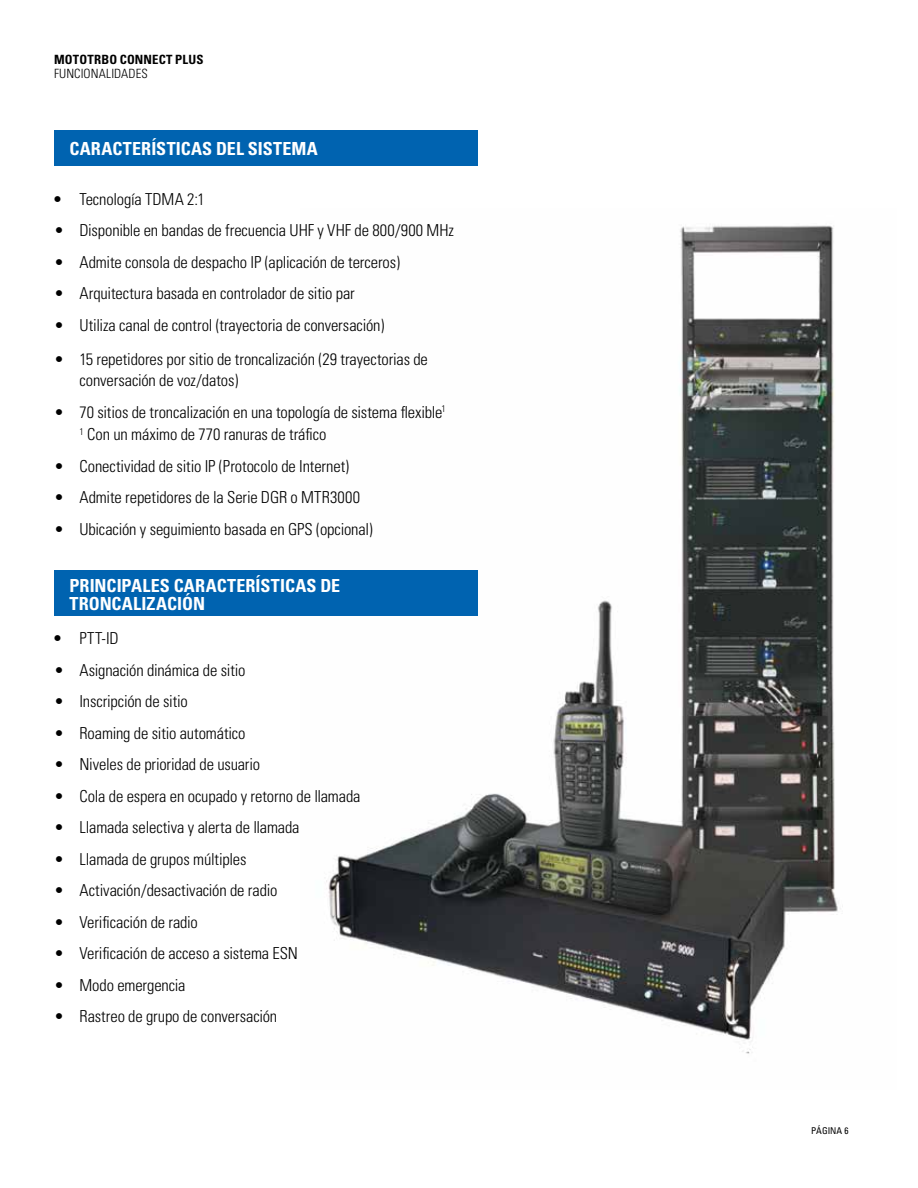
<style>
.page{position:relative;width:918px;height:1188px;background:#fff}
.page>*{position:absolute;margin:0;border:0;box-sizing:border-box;transform-origin:0 0}
.t1{font:700 condensed 18px/18.5px "Univers";letter-spacing:.01em;color:#fff}
.t2{font:300 condensed 16.5px/21px "Univers";letter-spacing:-.01em;color:#000}
.t3{font:700 condensed 12.75px "Univers";letter-spacing:.015em;color:#000}
.t4{font:300 condensed 12.75px "Univers";letter-spacing:.005em;color:#000}
.t5{font:condensed 9.3px "Univers";color:#000}
.s1{font-weight:700}
</style>
<div class="page">
<img style="left:326px;top:225px;width:517px;height:829px">
<div style="left:54px;top:131px;width:423px;height:35px;background:#0063b0"></div>
<div style="left:54px;top:570px;width:423px;height:46px;background:#0063b0"></div>
<p class="t3" style="left:54px;top:52px;width:151px">MOTOTRBO CONNECT PLUS</p>
<p class="t4" style="left:54px;top:66px;width:95px">FUNCIONALIDADES</p>
<p class="t1" style="left:69px;top:139px;width:250px">CARACTERÍSTICAS DEL SISTEMA</p>
<p class="t2" style="left:54px;top:188px;width:152px"><span class="s1">•</span> Tecnología TDMA 2:1</p>
<p class="t2" style="left:54px;top:220px;width:402px">• Disponible en bandas de frecuencia UHF y VHF de 800/900 MHz</p>
<p class="t2" style="left:54px;top:251px;width:348px">• Admite consola de despacho IP (aplicación de terceros)</p>
<p class="t2" style="left:54px;top:283px;width:302px">• Arquitectura basada en controlador de sitio par</p>
<p class="t2" style="left:54px;top:314px;width:332px">• Utiliza canal de control (trayectoria de conversación)</p>
<p class="t2" style="left:79px;top:349px;width:350px;text-indent:-25px">• 15 repetidores por sitio de troncalización (29 trayectorias de conversación de voz/datos)</p>
<p class="t2" style="left:80px;top:401px;width:368px;line-height:22.5px;text-indent:-26px">• 70 sitios de troncalización en una topología de sistema flexible<sup>1<br>1</sup> Con un máximo de 770 ranuras de tráfico</p>
<p class="t2" style="left:54px;top:455px;width:297px">• Conectividad de sitio IP (Protocolo de Internet)</p>
<p class="t2" style="left:54px;top:487px;width:308px">• Admite repetidores de la Serie DGR o MTR3000</p>
<p class="t2" style="left:54px;top:518px;width:320px">• Ubicación y seguimiento basada en GPS (opcional)</p>
<p class="t1" style="left:69px;top:576px;width:272px">PRINCIPALES CARACTERÍSTICAS DE<br>TRONCALIZACIÓN</p>
<p class="t2" style="left:54px;top:628px;width:66px"><span class="s1">•</span> PTT-ID</p>
<p class="t2" style="left:54px;top:660px;width:193px">• Asignación dinámica de sitio</p>
<p class="t2" style="left:54px;top:691px;width:135px">• Inscripción de sitio</p>
<p class="t2" style="left:54px;top:723px;width:193px">• Roaming de sitio automático</p>
<p class="t2" style="left:54px;top:754px;width:208px">• Niveles de prioridad de usuario</p>
<p class="t2" style="left:54px;top:786px;width:308px">• Cola de espera en ocupado y retorno de llamada</p>
<p class="t2" style="left:54px;top:817px;width:247px">• Llamada selectiva y alerta de llamada</p>
<p class="t2" style="left:54px;top:849px;width:194px">• Llamada de grupos múltiples</p>
<p class="t2" style="left:54px;top:880px;width:225px">• Activación/desactivación de radio</p>
<p class="t2" style="left:54px;top:912px;width:145px">• Verificación de radio</p>
<p class="t2" style="left:54px;top:943px;width:246px">• Verificación de acceso a sistema ESN</p>
<p class="t2" style="left:54px;top:975px;width:133px">• Modo emergencia</p>
<p class="t2" style="left:54px;top:1006px;width:225px">• Rastreo de grupo de conversación</p>
<p class="t5" style="left:811px;top:1125px;width:39px">PÁGINA 6</p>
</div>
